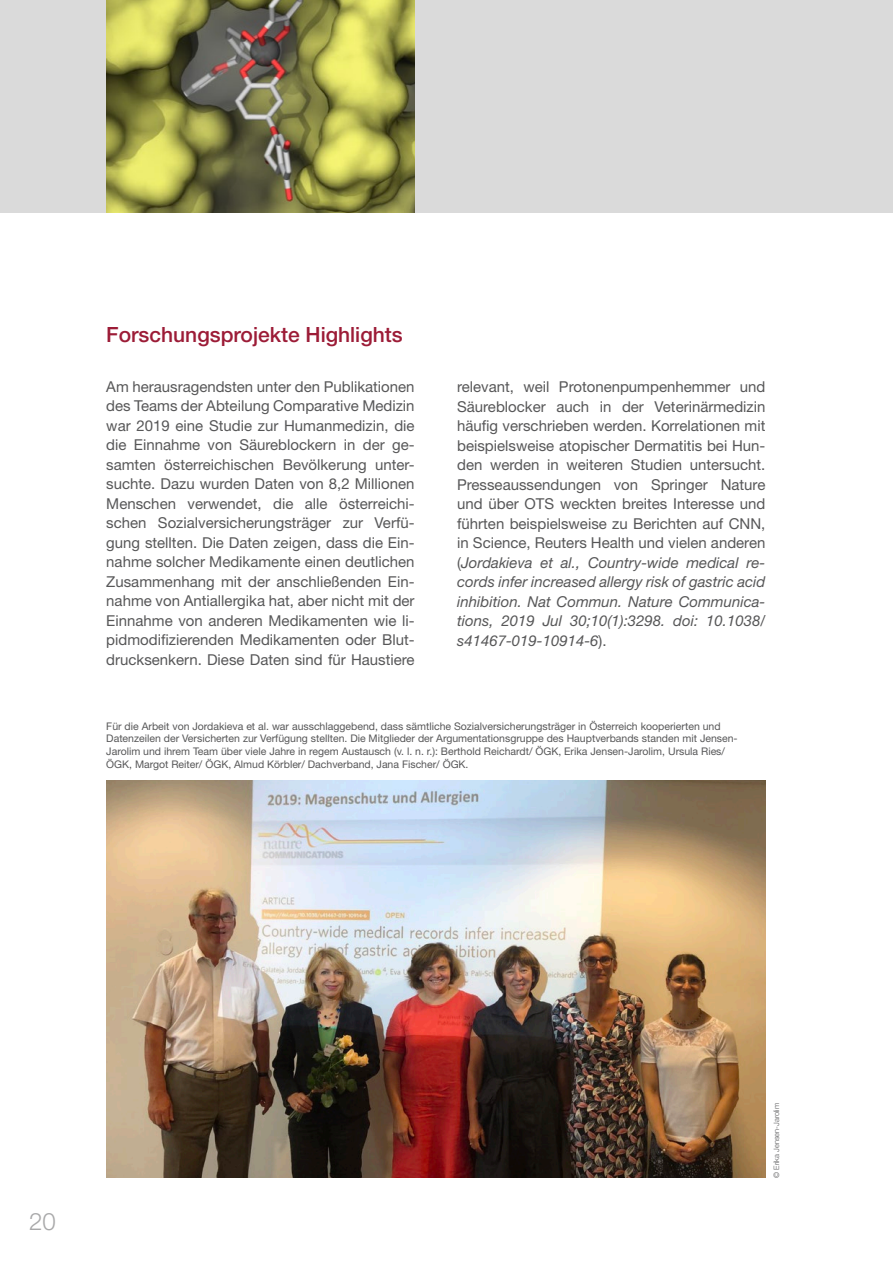
<style>
.page{position:relative;width:893px;height:1263px;background:#fff}
.page>*{position:absolute;margin:0;border:0;box-sizing:border-box;transform-origin:0 0}
.t1{font:300 24px "Helvetica Neue LT Std";color:#a8a8a9}
.t2{font:500 21px "Helvetica Neue LT Std";color:#9c1c37}
.t3{font:15px/19.5px "Helvetica Neue LT Std";color:#575758;text-align:justify}
.t4{font:10.5px/12.6px "Helvetica Neue LT Std";color:#575758}
.t5{font:300 7.5px "Helvetica Neue LT Std";color:#575758}
.s1{font-style:italic}
</style>
<div class="page">
<div style="left:0;top:0;width:893px;height:213px;background:#dadada"></div>
<img style="left:106px;top:780px;width:659px;height:398px">
<img style="left:106px;top:0;width:309px;height:213px">
<h2 class="t2" style="left:106px;top:322px;width:298px">Forschungsprojekte Highlights</h2>
<p class="t3" style="left:106px;top:376px;width:310px">Am herausragendsten unter den Publikationen des Teams der Abteilung Comparative Medizin war 2019 eine Studie zur Humanmedizin, die die Einnahme von Säureblockern in der ge&shy;samten österreichischen Bevölkerung unter&shy;suchte. Dazu wurden Daten von 8,2 Millionen Menschen verwendet, die alle österreichi&shy;schen Sozialversicherungsträger zur Verfü&shy;gung stellten. Die Daten zeigen, dass die Ein&shy;nahme solcher Medikamente einen deutlichen Zusammenhang mit der anschließenden Ein&shy;nahme von Antiallergika hat, aber nicht mit der Einnahme von anderen Medikamenten wie li&shy;pidmodifizierenden Medikamenten oder Blut&shy;drucksenkern. Diese Daten sind für Haustiere</p>
<p class="t3" style="left:457px;top:377px;width:310px">relevant, weil Protonenpumpenhemmer und Säureblocker auch in der Veterinärmedizin häufig verschrieben werden. Korrelationen mit beispielsweise atopischer Dermatitis bei Hun&shy;den werden in weiteren Studien untersucht.<br>Presseaussendungen von Springer Nature und über OTS weckten breites Interesse und führten beispielsweise zu Berichten auf CNN, in Science, Reuters Health und vielen anderen (<span class="s1">Jordakieva et al., Country-wide medical re&shy;cords infer increased allergy risk of gastric acid inhibition. Nat Commun. Nature Communica&shy;tions, 2019 Jul 30;10(1):3298. doi: 10.1038/ s41467-019-10914-6</span>).</p>
<p class="t4" style="left:106px;top:719px;width:633px">Für die Arbeit von Jordakieva et al. war ausschlaggebend, dass sämtliche Sozialversicherungsträger in Österreich kooperierten und Datenzeilen der Versicherten zur Verfügung stellten. Die Mitglieder der Argumentationsgruppe des Hauptverbands standen mit Jensen-Jarolim und ihrem Team über viele Jahre in regem Austausch (v. l. n. r.): Berthold Reichardt/ ÖGK, Erika Jensen-Jarolim, Ursula Ries/ ÖGK, Margot Reiter/ ÖGK, Almud Körbler/ Dachverband, Jana Fischer/ ÖGK.</p>
<h1 class="t1" style="left:29px;top:1207px;width:28px">20</h1>
<p class="t5" style="left:772px;top:1178px;width:77px;rotate:-90deg">© Erika Jensen-Jarolim</p>
</div>
